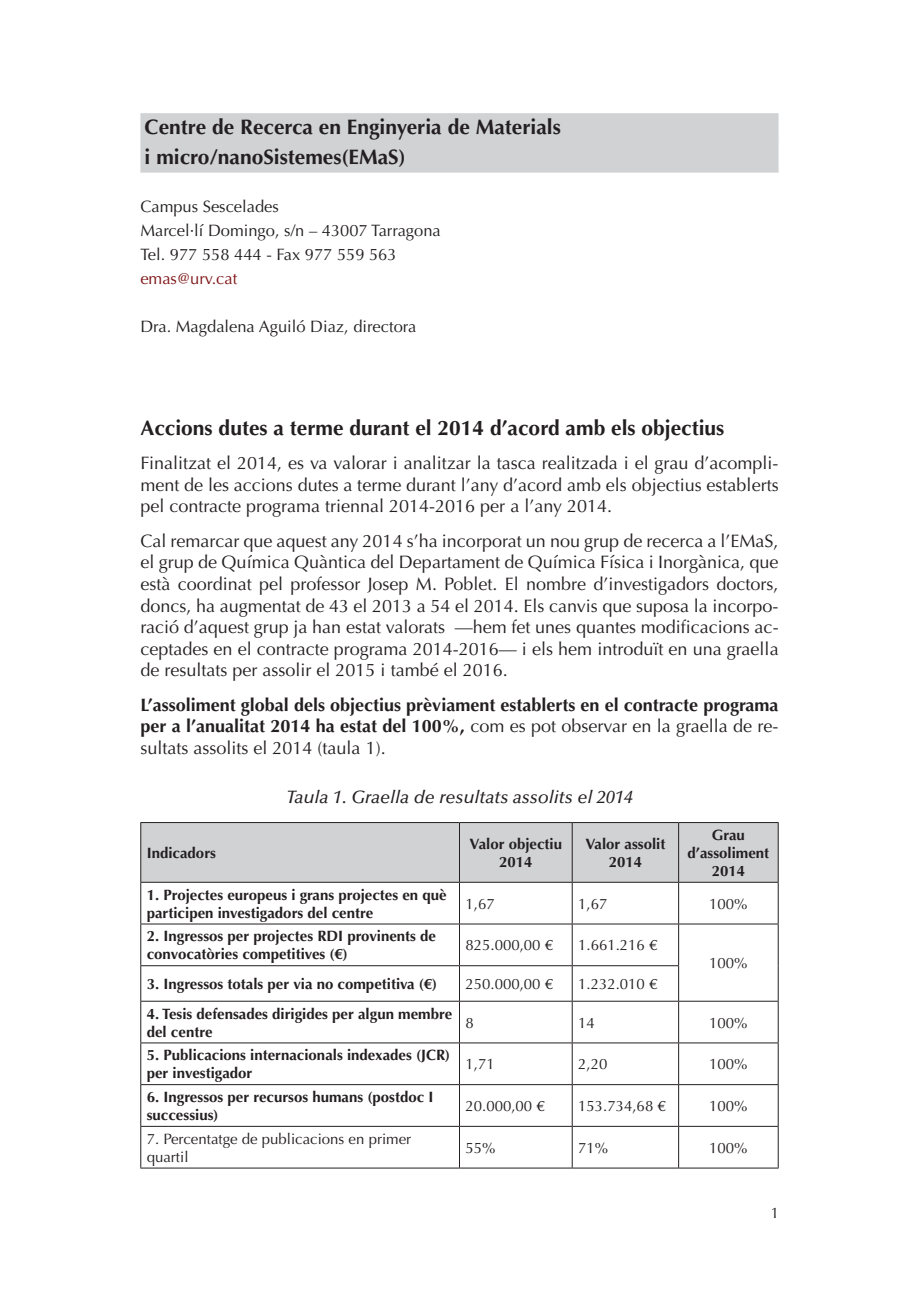
<style>
.page{position:relative;width:919px;height:1289px;background:#fff}
.page>*{position:absolute;margin:0;border:0;box-sizing:border-box;transform-origin:0 0}
.t1{font:700 21px/29.4px "Optima";color:#231f20}
.t2{font:18px/21.6px "Optima";color:#231f20;text-align:justify}
.t3{font:700 18px/21.6px "Optima";color:#231f20;text-align:justify}
.t4{font:italic 500 18px "Optima";color:#231f20}
.t5{font:16.5px/24px "Optima";color:#231f20}
.t6{font:16.5px "Optima";color:#7e1315}
.t7{font:700 15px/18px "Optima";color:#231f20}
.t8{font:15px/18px "Optima";color:#231f20}
.s1{font-weight:400}
</style>
<div class="page">
<div style="left:140px;top:113px;width:638px;height:30px;background:#d1d2d4"></div>
<div style="left:140px;top:143px;width:638px;height:30px;background:#d1d2d4"></div>
<div style="left:141px;top:823px;width:636px;height:58px;background:#d1d2d4"></div>
<hr style="left:140px;top:822px;width:319px;height:1px;background:#231f20">
<hr style="left:140px;top:823px;width:1px;height:58px;background:#231f20">
<hr style="left:459px;top:822px;width:113px;height:1px;background:#231f20">
<hr style="left:459px;top:823px;width:1px;height:58px;background:#231f20">
<hr style="left:572px;top:822px;width:106px;height:1px;background:#231f20">
<hr style="left:571px;top:823px;width:1px;height:58px;background:#231f20">
<hr style="left:678px;top:822px;width:100px;height:1px;background:#231f20">
<hr style="left:678px;top:823px;width:1px;height:58px;background:#231f20">
<hr style="left:777px;top:823px;width:1px;height:58px;background:#231f20">
<hr style="left:140px;top:881px;width:319px;height:1px;background:#231f20">
<hr style="left:140px;top:882px;width:1px;height:41px;background:#231f20">
<hr style="left:459px;top:881px;width:113px;height:1px;background:#231f20">
<hr style="left:459px;top:882px;width:1px;height:41px;background:#231f20">
<hr style="left:572px;top:881px;width:106px;height:1px;background:#231f20">
<hr style="left:571px;top:882px;width:1px;height:41px;background:#231f20">
<hr style="left:678px;top:881px;width:100px;height:1px;background:#231f20">
<hr style="left:678px;top:882px;width:1px;height:41px;background:#231f20">
<hr style="left:777px;top:882px;width:1px;height:41px;background:#231f20">
<hr style="left:140px;top:923px;width:319px;height:1px;background:#231f20">
<hr style="left:140px;top:924px;width:1px;height:41px;background:#231f20">
<hr style="left:459px;top:923px;width:113px;height:1px;background:#231f20">
<hr style="left:459px;top:924px;width:1px;height:41px;background:#231f20">
<hr style="left:572px;top:923px;width:106px;height:1px;background:#231f20">
<hr style="left:571px;top:924px;width:1px;height:41px;background:#231f20">
<hr style="left:678px;top:923px;width:100px;height:1px;background:#231f20">
<hr style="left:678px;top:924px;width:1px;height:41px;background:#231f20">
<hr style="left:777px;top:924px;width:1px;height:41px;background:#231f20">
<hr style="left:140px;top:965px;width:319px;height:1px;background:#231f20">
<hr style="left:140px;top:966px;width:1px;height:34px;background:#231f20">
<hr style="left:459px;top:965px;width:113px;height:1px;background:#231f20">
<hr style="left:459px;top:966px;width:1px;height:34px;background:#231f20">
<hr style="left:572px;top:965px;width:107px;height:1px;background:#231f20">
<hr style="left:571px;top:966px;width:1px;height:34px;background:#231f20">
<hr style="left:678px;top:966px;width:1px;height:34px;background:#231f20">
<hr style="left:777px;top:965px;width:1px;height:35px;background:#231f20">
<hr style="left:140px;top:1000px;width:319px;height:1px;background:#231f20">
<hr style="left:140px;top:1001px;width:1px;height:41px;background:#231f20">
<hr style="left:459px;top:1000px;width:113px;height:1px;background:#231f20">
<hr style="left:459px;top:1001px;width:1px;height:41px;background:#231f20">
<hr style="left:572px;top:1000px;width:106px;height:1px;background:#231f20">
<hr style="left:571px;top:1001px;width:1px;height:41px;background:#231f20">
<hr style="left:678px;top:1000px;width:100px;height:1px;background:#231f20">
<hr style="left:678px;top:1001px;width:1px;height:41px;background:#231f20">
<hr style="left:777px;top:1001px;width:1px;height:41px;background:#231f20">
<hr style="left:140px;top:1042px;width:319px;height:1px;background:#231f20">
<hr style="left:140px;top:1043px;width:1px;height:41px;background:#231f20">
<hr style="left:459px;top:1042px;width:113px;height:1px;background:#231f20">
<hr style="left:459px;top:1043px;width:1px;height:41px;background:#231f20">
<hr style="left:572px;top:1042px;width:106px;height:1px;background:#231f20">
<hr style="left:571px;top:1043px;width:1px;height:41px;background:#231f20">
<hr style="left:678px;top:1042px;width:100px;height:1px;background:#231f20">
<hr style="left:678px;top:1043px;width:1px;height:41px;background:#231f20">
<hr style="left:777px;top:1043px;width:1px;height:41px;background:#231f20">
<hr style="left:140px;top:1084px;width:319px;height:1px;background:#231f20">
<hr style="left:140px;top:1084px;width:1px;height:41px;background:#231f20">
<hr style="left:459px;top:1084px;width:113px;height:1px;background:#231f20">
<hr style="left:459px;top:1084px;width:1px;height:41px;background:#231f20">
<hr style="left:572px;top:1084px;width:106px;height:1px;background:#231f20">
<hr style="left:571px;top:1084px;width:1px;height:41px;background:#231f20">
<hr style="left:678px;top:1084px;width:100px;height:1px;background:#231f20">
<hr style="left:678px;top:1084px;width:1px;height:41px;background:#231f20">
<hr style="left:777px;top:1084px;width:1px;height:41px;background:#231f20">
<hr style="left:140px;top:1125px;width:319px;height:1px;background:#231f20">
<hr style="left:140px;top:1126px;width:1px;height:41px;background:#231f20">
<hr style="left:459px;top:1125px;width:113px;height:1px;background:#231f20">
<hr style="left:459px;top:1126px;width:1px;height:41px;background:#231f20">
<hr style="left:572px;top:1125px;width:106px;height:1px;background:#231f20">
<hr style="left:571px;top:1126px;width:1px;height:41px;background:#231f20">
<hr style="left:678px;top:1125px;width:100px;height:1px;background:#231f20">
<hr style="left:678px;top:1126px;width:1px;height:41px;background:#231f20">
<hr style="left:777px;top:1126px;width:1px;height:41px;background:#231f20">
<hr style="left:140px;top:1167px;width:319px;height:1px;background:#231f20">
<hr style="left:459px;top:1167px;width:113px;height:1px;background:#231f20">
<hr style="left:572px;top:1167px;width:106px;height:1px;background:#231f20">
<hr style="left:678px;top:1167px;width:100px;height:1px;background:#231f20">
<p class="t1" style="left:145px;top:113px;width:418px">Centre de Recerca en Enginyeria de Materials i micro/nanoSistemes(EMaS)</p>
<p class="t5" style="left:140px;top:195px;width:302px">Campus Sescelades<br>Marcel·lí Domingo, s/n – 43007 Tarragona<br>Tel. 977 558 444 - Fax 977 559 563</p>
<p class="t6" style="left:140px;top:269px;width:98px">emas@urv.cat</p>
<p class="t5" style="left:140px;top:315px;width:277px">Dra. Magdalena Aguiló Diaz, directora</p>
<p class="t1" style="left:140px;top:413px;width:585px">Accions dutes a terme durant el 2014 d’acord amb els objectius</p>
<p class="t2" style="left:140px;top:452px;width:639px">Finalitzat el 2014, es va valorar i analitzar la tasca realitzada i el grau d’acompli&shy;ment de les accions dutes a terme durant l’any d’acord amb els objectius establerts pel contracte programa triennal 2014-2016 per a l’any 2014.</p>
<p class="t2" style="left:140px;top:530px;width:639px">Cal remarcar que aquest any 2014 s’ha incorporat un nou grup de recerca a l’EMaS, el grup de Química Quàntica del Departament de Química Física i Inorgànica, que està coordinat pel professor Josep M. Poblet. El nombre d’investigadors doctors, doncs, ha augmentat de 43 el 2013 a 54 el 2014. Els canvis que suposa la incorpo&shy;ració d’aquest grup ja han estat valorats —hem fet unes quantes modificacions ac&shy;ceptades en el contracte programa 2014-2016— i els hem introduït en una graella de resultats per assolir el 2015 i també el 2016.</p>
<p class="t3" style="left:140px;top:694px;width:639px">L’assoliment global dels objectius prèviament establerts en el contracte programa per a l’anualitat 2014 ha estat del 100%, <span class="s1">com es pot observar en la graella de re&shy;sultats assolits el 2014 (taula 1).</span></p>
<p class="t4" style="left:286px;top:787px;width:348px">Taula 1. Graella de resultats assolits el 2014</p>
<p class="t7" style="left:147px;top:844px;width:71px">Indicadors</p>
<p class="t7" style="left:469px;top:835px;width:94px;text-align:center">Valor objectiu<br>2014</p>
<p class="t7" style="left:585px;top:835px;width:81px;text-align:center">Valor assolit<br>2014</p>
<p class="t7" style="left:687px;top:826px;width:83px;text-align:center">Grau d’assoliment<br>2014</p>
<p class="t7" style="left:147px;top:885px;width:301px">1. Projectes europeus i grans projectes en què participen investigadors del centre</p>
<p class="t8" style="left:465px;top:894px;width:31px">1,67</p>
<p class="t8" style="left:578px;top:894px;width:31px">1,67</p>
<p class="t8" style="left:709px;top:894px;width:40px">100%</p>
<p class="t7" style="left:147px;top:927px;width:291px">2. Ingressos per projectes RDI provinents de convocatòries competitives (€)</p>
<p class="t8" style="left:465px;top:936px;width:89px">825.000,00 €</p>
<p class="t8" style="left:578px;top:936px;width:81px">1.661.216 €</p>
<p class="t8" style="left:709px;top:954px;width:40px">100%</p>
<p class="t7" style="left:147px;top:975px;width:292px">3. Ingressos totals per via no competitiva (€)</p>
<p class="t8" style="left:465px;top:975px;width:89px">250.000,00 €</p>
<p class="t8" style="left:578px;top:975px;width:81px">1.232.010 €</p>
<p class="t7" style="left:147px;top:1004px;width:307px">4. Tesis defensades dirigides per algun membre del centre</p>
<p class="t8" style="left:465px;top:1013px;width:10px">8</p>
<p class="t8" style="left:578px;top:1013px;width:18px">14</p>
<p class="t8" style="left:709px;top:1013px;width:40px">100%</p>
<p class="t7" style="left:147px;top:1046px;width:305px">5. Publicacions internacionals indexades (JCR) per investigador</p>
<p class="t8" style="left:465px;top:1055px;width:31px">1,71</p>
<p class="t8" style="left:578px;top:1055px;width:31px">2,20</p>
<p class="t8" style="left:709px;top:1055px;width:40px">100%</p>
<p class="t7" style="left:147px;top:1088px;width:288px">6. Ingressos per recursos humans (postdoc I successius)</p>
<p class="t8" style="left:465px;top:1097px;width:81px">20.000,00 €</p>
<p class="t8" style="left:578px;top:1097px;width:89px">153.734,68 €</p>
<p class="t8" style="left:709px;top:1097px;width:40px">100%</p>
<p class="t8" style="left:147px;top:1129px;width:266px">7. Percentatge de publicacions en primer quartil</p>
<p class="t8" style="left:465px;top:1138px;width:32px">55%</p>
<p class="t8" style="left:578px;top:1138px;width:32px">71%</p>
<p class="t8" style="left:709px;top:1138px;width:40px">100%</p>
<p class="t8" style="left:770px;top:1203px;width:10px">1</p>
</div>
